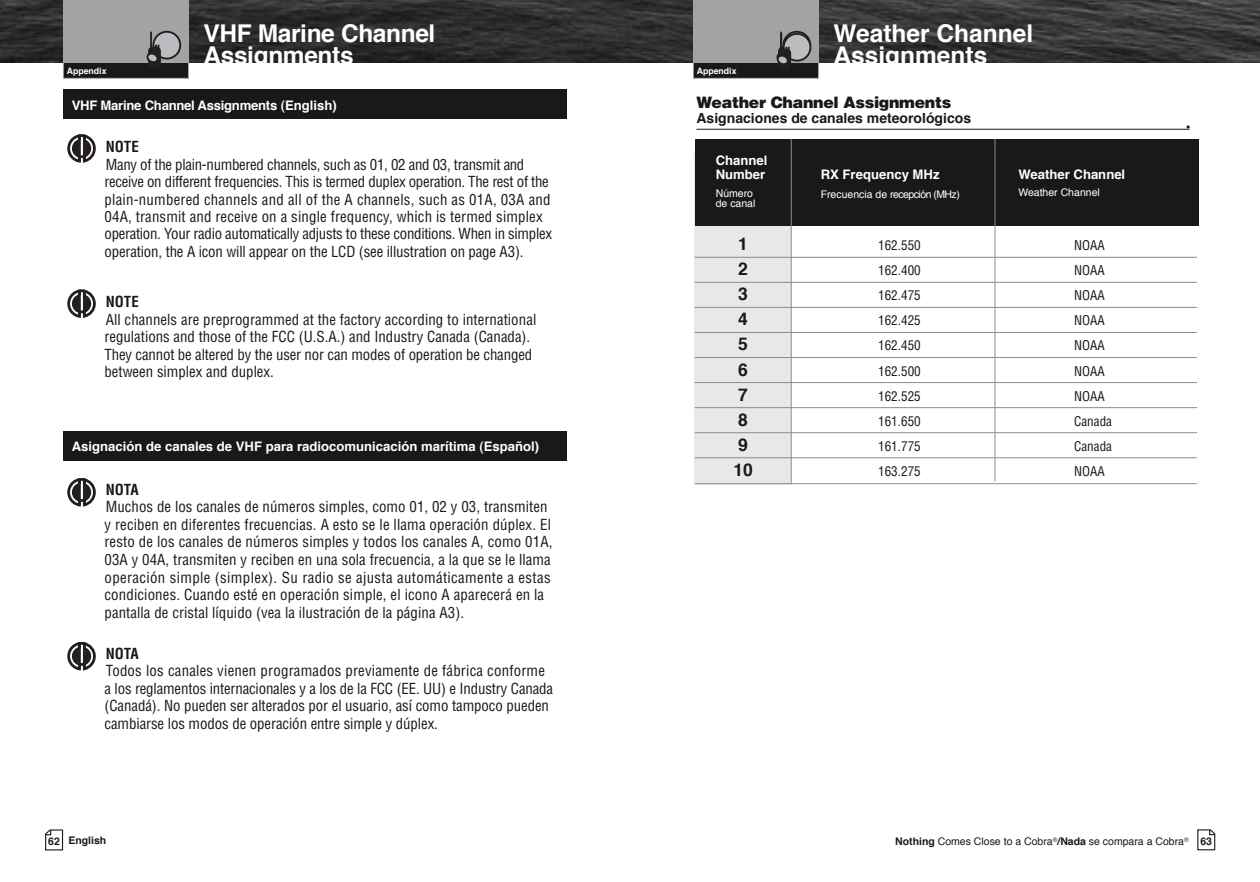
<style>
.page{position:relative;width:1260px;height:882px;background:#fff}
.page>*{position:absolute;margin:0;border:0;box-sizing:border-box;transform-origin:0 0}
.t1{font:700 24.5px/22.8px "Helvetica";color:#fff}
.t2{font:700 17.5px "Helvetica";color:#191919}
.t3{font:900 15.75px "Helvetica LT Std";letter-spacing:-.02em;color:#191919}
.t4{font:condensed 14.88px/17.5px "Helvetica LT Std";letter-spacing:.005em;color:#191919}
.t5{font:condensed 14.88px/17.5px "Helvetica LT Std";letter-spacing:-.02em;color:#191919}
.t6{font:700 condensed 14.88px "Helvetica LT Std";color:#191919}
.t7{font:700 14px "Helvetica";color:#191919}
.t8{font:condensed 13.12px "Helvetica LT Std";color:#191919}
.t9{font:700 13.12px/14px "Helvetica";color:#fff}
.t10{font:700 13.12px "Helvetica";letter-spacing:-.02em;color:#fff}
.t11{font:10.5px "Helvetica";color:#191919}
.t12{font:10.5px/10.5px "Helvetica";color:#fff}
.t13{font:10.5px "Helvetica";letter-spacing:-.025em;color:#fff}
.t14{font:700 10.5px "Helvetica";color:#191919}
.t15{font:700 8.75px "Helvetica";color:#fff}
.s1{font-weight:700}
</style>
<div class="page">
<img style="left:630px;top:0;width:630px;height:63px">
<div style="left:694px;top:62px;width:124px;height:16px;background:#191919"></div>
<div style="left:693px;top:61px;width:126px;height:18px;border:1px solid #a3a3a3"></div>
<div style="left:693px;top:0;width:126px;height:63px;background:#a3a3a3"></div>
<svg style="left:783px;top:32px;width:27px;height:27px"></svg>
<div style="left:782px;top:31px;width:29px;height:29px;border:2px solid #231f20;border-radius:50%"></div>
<hr style="left:780px;top:32px;width:2px;height:23px;background:#231f20">
<svg style="left:1197px;top:829px;width:18px;height:21px"></svg>
<div style="left:784px;top:34px;width:26px;height:27px;background:#bcbdc0;border-radius:50%"></div>
<div style="left:783px;top:33px;width:28px;height:29px;border:2px solid #231f20;border-radius:50%"></div>
<div style="left:778px;top:49px;width:13px;height:21px;background:#231f20;border-radius:4px"></div>
<svg style="left:776px;top:45px;width:14px;height:19px"></svg>
<div style="left:64px;top:62px;width:124px;height:16px;background:#191919"></div>
<div style="left:63px;top:61px;width:126px;height:18px;border:1px solid #a3a3a3"></div>
<svg style="left:45px;top:829px;width:19px;height:21px"></svg>
<svg style="left:0;top:0;width:630px;height:63px;background:#2c2c2c"></svg>
<div style="left:63px;top:0;width:126px;height:63px;background:#a3a3a3"></div>
<div style="left:153px;top:32px;width:27px;height:27px;background:#bcbdc0;border-radius:50%"></div>
<div style="left:152px;top:31px;width:29px;height:29px;border:2px solid #231f20;border-radius:50%"></div>
<div style="left:148px;top:47px;width:13px;height:21px;background:#231f20;border-radius:4px"></div>
<hr style="left:150px;top:32px;width:2px;height:23px;background:#231f20">
<svg style="left:146px;top:45px;width:14px;height:18px"></svg>
<div style="left:63px;top:89px;width:504px;height:30px;background:#191919"></div>
<div style="left:695px;top:153px;width:96px;height:331px;background:#e8e8e8"></div>
<div style="left:695px;top:139px;width:504px;height:87px;background:#191919"></div>
<hr style="left:995px;top:139px;width:1px;height:342px;background:#8c8c8c">
<hr style="left:791px;top:139px;width:1px;height:345px;background:#8c8c8c">
<hr style="left:697px;top:129px;width:493px;height:1px;background:#191919">
<hr style="left:695px;top:257px;width:502px;height:1px;background:#8c8c8c">
<hr style="left:695px;top:282px;width:502px;height:1px;background:#8c8c8c">
<hr style="left:695px;top:307px;width:502px;height:1px;background:#8c8c8c">
<hr style="left:695px;top:332px;width:502px;height:1px;background:#8c8c8c">
<hr style="left:695px;top:357px;width:502px;height:1px;background:#8c8c8c">
<hr style="left:695px;top:382px;width:502px;height:1px;background:#8c8c8c">
<hr style="left:695px;top:407px;width:502px;height:1px;background:#8c8c8c">
<hr style="left:695px;top:432px;width:502px;height:1px;background:#8c8c8c">
<hr style="left:695px;top:457px;width:502px;height:1px;background:#8c8c8c">
<hr style="left:695px;top:483px;width:502px;height:1px;background:#8c8c8c">
<svg style="left:67px;top:134px;width:29px;height:29px"></svg>
<svg style="left:67px;top:478px;width:29px;height:29px"></svg>
<svg style="left:67px;top:289px;width:29px;height:29px"></svg>
<svg style="left:67px;top:641px;width:29px;height:30px"></svg>
<div style="left:63px;top:431px;width:504px;height:30px;background:#191919"></div>
<p class="t15" style="left:67px;top:67px;width:41px">Appendix</p>
<h1 class="t1" style="left:203px;top:24px;width:233px">VHF Marine Channel<br>Assignments</h1>
<h1 class="t1" style="left:203px;top:24px;width:293px">NOAA Weather Channels and Alert</h1>
<p class="t10" style="left:72px;top:99px;width:267px">VHF Marine Channel Assignments (English)</p>
<p class="t6" style="left:106px;top:141px;width:35px">NOTE</p>
<p class="t5" style="left:105px;top:157px;width:449px">Many of the plain-numbered channels, such as 01, 02 and 03, transmit and receive on different frequencies. This is termed duplex operation. The rest of the plain-numbered channels and all of the A channels, such as 01A, 03A and 04A, transmit and receive on a single frequency, which is termed simplex operation. Your radio automatically adjusts to these conditions. When in simplex operation, the A icon will appear on the LCD (see illustration on page A3).</p>
<p class="t6" style="left:106px;top:296px;width:35px">NOTE</p>
<p class="t4" style="left:105px;top:312px;width:433px">All channels are preprogrammed at the factory according to international regulations and those of the FCC (U.S.A.) and Industry Canada (Canada).<br>They cannot be altered by the user nor can modes of operation be changed between simplex and duplex.</p>
<p class="t9" style="left:72px;top:441px;width:469px">Asignación de canales de VHF para radiocomunicación marítima (Español)</p>
<p class="t6" style="left:106px;top:484px;width:35px">NOTA</p>
<p class="t4" style="left:105px;top:500px;width:449px">Muchos de los canales de números simples, como 01, 02 y 03, transmiten y reciben en diferentes frecuencias. A esto se le llama operación dúplex. El resto de los canales de números simples y todos los canales A, como 01A, 03A y 04A, transmiten y reciben en una sola frecuencia, a la que se le llama operación simple (simplex). Su radio se ajusta automáticamente a estas condiciones. Cuando esté en operación simple, el icono A aparecerá en la pantalla de cristal líquido (vea la ilustración de la página A3).</p>
<p class="t6" style="left:106px;top:648px;width:35px">NOTA</p>
<p class="t4" style="left:105px;top:664px;width:450px">Todos los canales vienen programados previamente de fábrica conforme a los reglamentos internacionales y a los de la FCC (EE. UU) e Industry Canada (Canadá). No pueden ser alterados por el usuario, así como tampoco pueden cambiarse los modos de operación entre simple y dúplex.</p>
<p class="t14" style="left:48px;top:836px;width:60px">62 English</p>
<p class="t15" style="left:697px;top:67px;width:41px">Appendix</p>
<h1 class="t1" style="left:833px;top:24px;width:201px">Weather Channel<br>Assignments</h1>
<p class="t3" style="left:697px;top:96px;width:256px">Weather Channel Assignments</p>
<p class="t7" style="left:697px;top:113px;width:276px">Asignaciones de canales meteorológicos</p>
<p class="t9" style="left:716px;top:154px;width:53px">Channel<br>Number</p>
<p class="t12" style="left:716px;top:189px;width:41px">Número de canal</p>
<p class="t2" style="left:738px;top:237px;width:11px">1</p>
<p class="t8" style="left:878px;top:240px;width:44px">162.550</p>
<p class="t8" style="left:1074px;top:240px;width:32px">NOAA</p>
<p class="t2" style="left:738px;top:262px;width:11px">2</p>
<p class="t8" style="left:878px;top:265px;width:44px">162.400</p>
<p class="t8" style="left:1074px;top:265px;width:32px">NOAA</p>
<p class="t2" style="left:738px;top:287px;width:11px">3</p>
<p class="t8" style="left:878px;top:291px;width:44px">162.475</p>
<p class="t8" style="left:1074px;top:291px;width:32px">NOAA</p>
<p class="t2" style="left:738px;top:312px;width:11px">4</p>
<p class="t8" style="left:878px;top:316px;width:44px">162.425</p>
<p class="t8" style="left:1074px;top:316px;width:32px">NOAA</p>
<p class="t2" style="left:738px;top:337px;width:11px">5</p>
<p class="t8" style="left:878px;top:341px;width:44px">162.450</p>
<p class="t8" style="left:1074px;top:341px;width:32px">NOAA</p>
<p class="t2" style="left:738px;top:362px;width:11px">6</p>
<p class="t8" style="left:878px;top:366px;width:44px">162.500</p>
<p class="t8" style="left:1074px;top:366px;width:32px">NOAA</p>
<p class="t2" style="left:738px;top:387px;width:11px">7</p>
<p class="t8" style="left:878px;top:391px;width:44px">162.525</p>
<p class="t8" style="left:1074px;top:391px;width:32px">NOAA</p>
<p class="t2" style="left:738px;top:412px;width:11px">8</p>
<p class="t8" style="left:878px;top:416px;width:44px">161.650</p>
<p class="t8" style="left:1074px;top:416px;width:39px">Canada</p>
<p class="t2" style="left:738px;top:437px;width:11px">9</p>
<p class="t8" style="left:878px;top:441px;width:44px">161.775</p>
<p class="t8" style="left:1074px;top:441px;width:39px">Canada</p>
<p class="t2" style="left:733px;top:462px;width:21px">10</p>
<p class="t8" style="left:878px;top:466px;width:44px">163.275</p>
<p class="t8" style="left:1074px;top:466px;width:32px">NOAA</p>
<p class="t9" style="left:821px;top:168px;width:120px">RX Frequency MHz</p>
<p class="t13" style="left:821px;top:190px;width:141px">Frecuencia de recepción (MHz)</p>
<p class="t9" style="left:1018px;top:169px;width:108px">Weather Channel</p>
<p class="t12" style="left:1018px;top:188px;width:83px">Weather Channel</p>
<p class="t7" style="left:1186px;top:121px;width:6px">•</p>
<p class="t11" style="left:895px;top:837px;width:295px"><span class="s1">Nothing</span> Comes Close to a Cobra<sup>®</sup><span class="s1">/Nada</span> se compara a Cobra<sup>®</sup></p>
<p class="t14" style="left:1200px;top:837px;width:13px">63</p>
</div>
